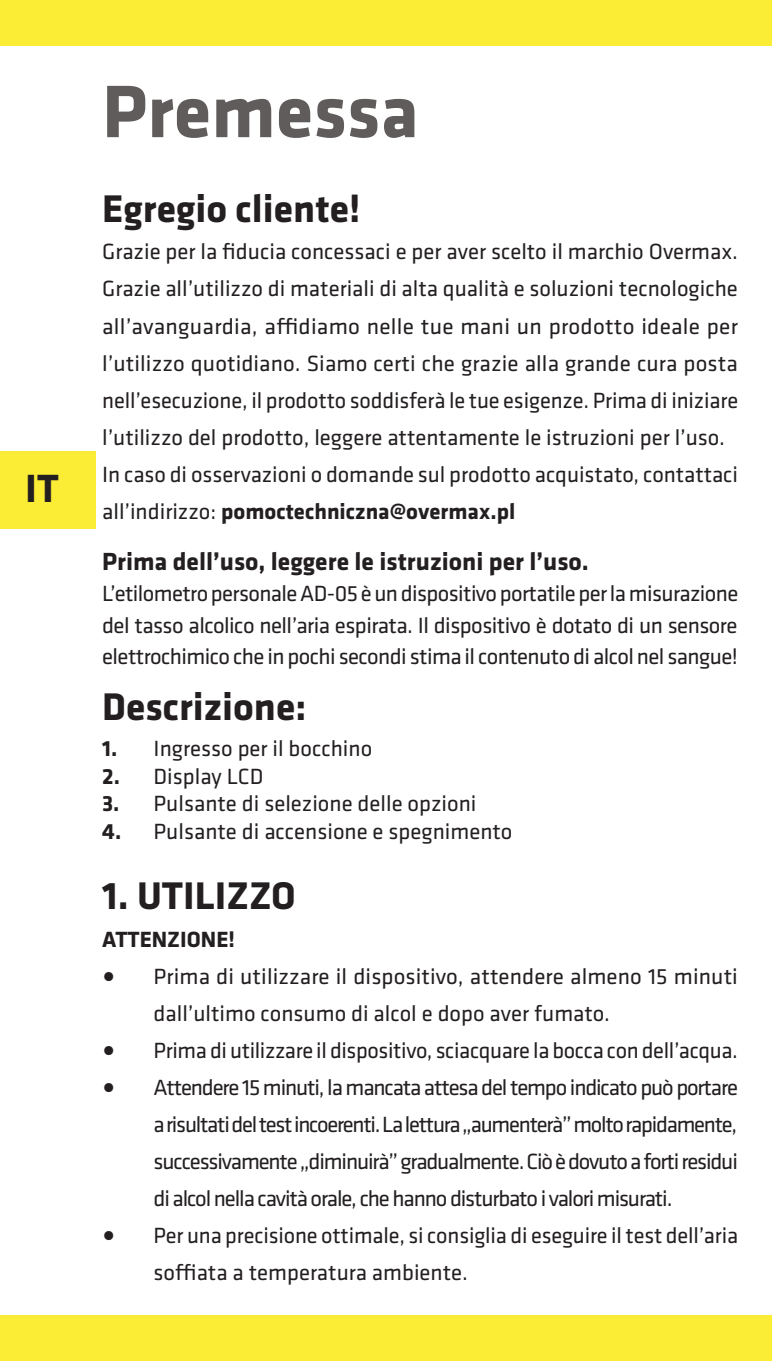
<style>
.page{position:relative;width:772px;height:1361px;background:#fff}
.page>*{position:absolute;margin:0;border:0;box-sizing:border-box;transform-origin:0 0}
.t1{font:700 77.2px "Klavika";color:#5f5c5b}
.t2{font:700 40.8px "Klavika";color:#231f20}
.t3{font:700 40px "Klavika";color:#231f20}
.t4{font:700 25.6px "Klavika";color:#231f20}
.t5{font:22.8px/37.2px "Klavika";color:#231f20}
.t6{font:700 22.8px "Klavika";color:#231f20}
.s1{font-weight:700}
.s2{font-family:"Minion Pro";font-size:34.4px}
</style>
<div class="page">
<div style="left:0;top:0;width:771px;height:45px;background:#fbec35"></div>
<div style="left:0;top:1315px;width:771px;height:46px;background:#fbec35"></div>
<div style="left:0;top:451px;width:96px;height:77px;background:#fbec35"></div>
<h2 class="t2" style="left:25px;top:459px;width:35px">IT</h2>
<h1 class="t1" style="left:102px;top:56px;width:318px">Premessa</h1>
<h3 class="t3" style="left:102px;top:180px;width:260px">Egregio cliente!</h3>
<p class="t5" style="left:102px;top:232px;width:637px">Grazie per la fiducia concessaci e per aver scelto il marchio Overmax.<br>Grazie all’utilizzo di materiali di alta qualità e soluzioni tecnologiche all’avanguardia, affidiamo nelle tue mani un prodotto ideale per l’utilizzo quotidiano. Siamo certi che grazie alla grande cura posta nell’esecuzione, il prodotto soddisferà le tue esigenze. Prima di iniziare l’utilizzo del prodotto, leggere attentamente le istruzioni per l’uso.<br>In caso di osservazioni o domande sul prodotto acquistato, contattaci all’indirizzo: <span class="s1">pomoctechniczna@overmax.pl</span></p>
<p class="t4" style="left:102px;top:543px;width:488px">Prima dell’uso, leggere le istruzioni per l’uso.</p>
<p class="t5" style="left:102px;top:577px;width:637px;line-height:31.2px;text-align:justify">L’etilometro personale AD-05 è un dispositivo portatile per la misurazione del tasso alcolico nell’aria espirata. Il dispositivo è dotato di un sensore elettrochimico che in pochi secondi stima il contenuto di alcol nel sangue!</p>
<h3 class="t3" style="left:102px;top:678px;width:206px">Descrizione:</h3>
<p class="t5" style="left:102px;top:729px;width:271px"><span class="s1">1.</span> Ingresso per il bocchino</p>
<p class="t5" style="left:102px;top:757px;width:162px"><span class="s1">2.</span> Display LCD</p>
<p class="t5" style="left:102px;top:784px;width:375px"><span class="s1">3.</span> Pulsante di selezione delle opzioni</p>
<p class="t5" style="left:102px;top:812px;width:411px"><span class="s1">4.</span> Pulsante di accensione e spegnimento</p>
<h3 class="t3" style="left:102px;top:867px;width:195px">1. UTILIZZO</h3>
<p class="t6" style="left:102px;top:922px;width:134px">ATTENZIONE!</p>
<p class="t5" style="left:153px;top:956px;width:585px;text-indent:-51px"><span class="s2">•</span> Prima di utilizzare il dispositivo, attendere almeno 15 minuti dall’ultimo consumo di alcol e dopo aver fumato.</p>
<p class="t5" style="left:102px;top:1031px;width:637px"><span class="s2">•</span> Prima di utilizzare il dispositivo, sciacquare la bocca con dell’acqua.</p>
<p class="t5" style="left:153px;top:1068px;width:585px;text-align:justify;text-indent:-51px"><span class="s2">•</span> Attendere 15 minuti, la mancata attesa del tempo indicato può portare a risultati del test incoerenti. La lettura „aumenterà” molto rapidamente, successivamente „diminuirà” gradualmente. Ciò è dovuto a forti residui di alcol nella cavità orale, che hanno disturbato i valori misurati.</p>
<p class="t5" style="left:153px;top:1216px;width:585px;text-indent:-51px"><span class="s2">•</span> Per una precisione ottimale, si consiglia di eseguire il test dell’aria soffiata a temperatura ambiente.</p>
</div>
